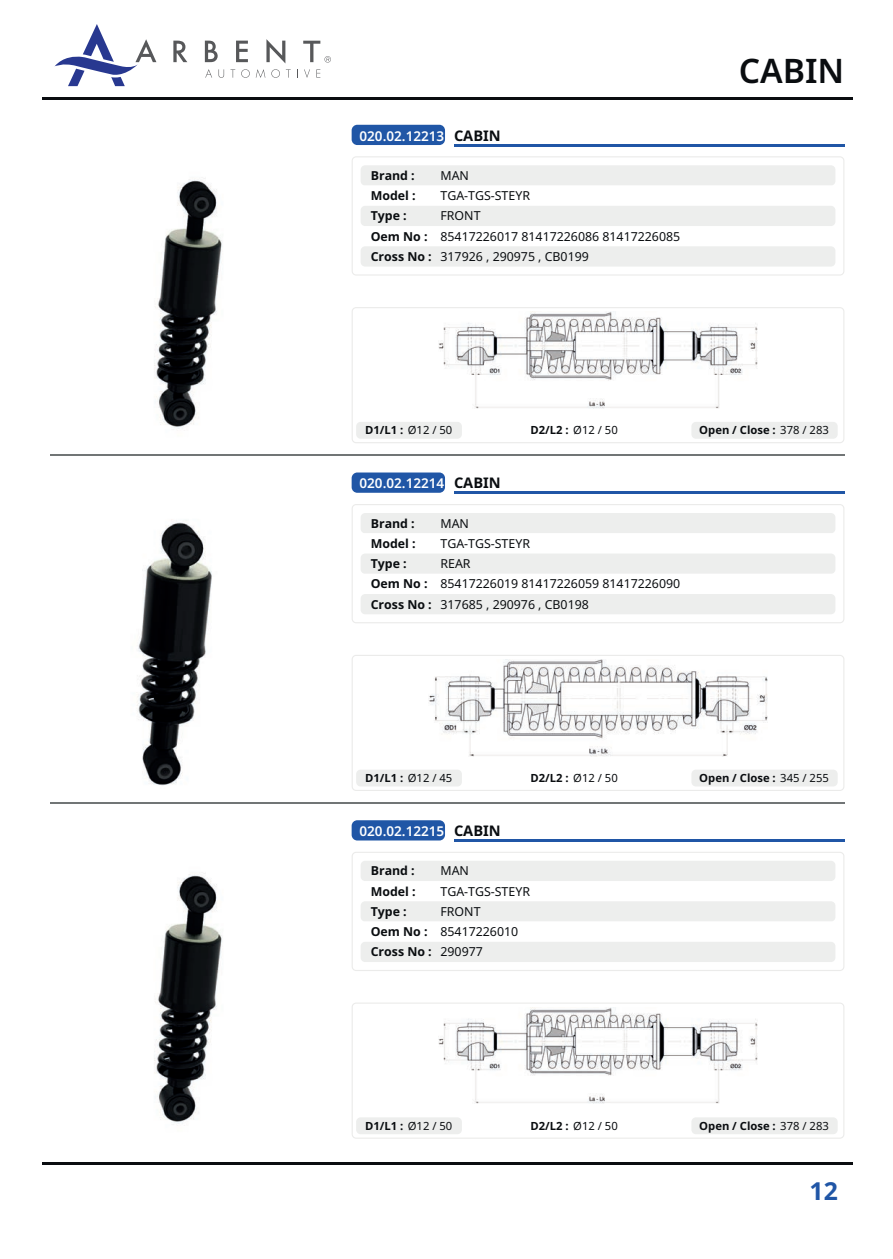
<style>
.page{position:relative;width:893px;height:1259px;background:#fff}
.page>*{position:absolute;margin:0;border:0;box-sizing:border-box;transform-origin:0 0}
.t1{font:600 33.75px "Noto Sans";color:#0a0d10}
.t2{font:700 24.75px "Noto Sans";color:#2056a6}
.t3{font:600 13.5px "Noto Sans";color:#fff}
.t4{font:12.3px/20.2px "Noto Sans";color:#0a0d10}
.t5{font:700 12.3px "Noto Sans";color:#0a0d10}
.t6{font:700 11.25px "Noto Sans";color:#0a0d10}
.s1{font-weight:700;font-size:14.7px;color:#0a0d10}
.s2{font-weight:700}
.s3{font-weight:400}
</style>
<div class="page">
<svg style="left:205px;top:69px;width:7px;height:9px"></svg>
<svg style="left:219px;top:69px;width:5px;height:9px"></svg>
<svg style="left:230px;top:69px;width:5px;height:9px"></svg>
<svg style="left:241px;top:69px;width:9px;height:9px"></svg>
<svg style="left:256px;top:69px;width:9px;height:9px"></svg>
<svg style="left:271px;top:69px;width:9px;height:9px"></svg>
<svg style="left:286px;top:69px;width:5px;height:9px"></svg>
<svg style="left:304px;top:69px;width:6px;height:9px"></svg>
<svg style="left:316px;top:69px;width:4px;height:9px"></svg>
<svg style="left:173px;top:41px;width:14px;height:21px"></svg>
<svg style="left:205px;top:41px;width:13px;height:21px"></svg>
<svg style="left:236px;top:41px;width:12px;height:21px"></svg>
<svg style="left:266px;top:39px;width:19px;height:24px"></svg>
<svg style="left:55px;top:24px;width:101px;height:62px"></svg>
<svg style="left:303px;top:41px;width:28px;height:22px"></svg>
<hr style="left:42px;top:98px;width:810px;height:2px;background:#0a0d10">
<hr style="left:50px;top:454px;width:794px;height:1px;background:#717576">
<div style="left:352px;top:125px;width:93px;height:20px;background:#2056a6;border-radius:6px"></div>
<hr style="left:454px;top:144px;width:390px;height:2px;background:#2056a6">
<img style="left:154px;top:178px;width:68px;height:251px">
<svg style="left:352px;top:156px;width:492px;height:119px"></svg>
<div style="left:361px;top:165px;width:474px;height:20px;background:#edeeed;border-radius:4px"></div>
<div style="left:361px;top:185px;width:474px;height:21px;background:#fff;border-radius:4px"></div>
<div style="left:361px;top:206px;width:474px;height:20px;background:#edeeed;border-radius:4px"></div>
<div style="left:361px;top:226px;width:474px;height:20px;background:#fff;border-radius:4px"></div>
<div style="left:361px;top:246px;width:474px;height:20px;background:#edeeed;border-radius:4px"></div>
<svg style="left:352px;top:307px;width:492px;height:136px"></svg>
<img style="left:438px;top:311px;width:320px;height:97px">
<div style="left:356px;top:422px;width:106px;height:17px;background:#edeeed;border-radius:4px"></div>
<div style="left:691px;top:422px;width:147px;height:17px;background:#edeeed;border-radius:4px"></div>
<hr style="left:50px;top:802px;width:794px;height:1px;background:#717576">
<div style="left:352px;top:472px;width:93px;height:21px;background:#2056a6;border-radius:6px"></div>
<hr style="left:454px;top:491px;width:390px;height:3px;background:#2056a6">
<img style="left:137px;top:520px;width:75px;height:266px">
<svg style="left:352px;top:504px;width:492px;height:119px"></svg>
<div style="left:361px;top:513px;width:474px;height:20px;background:#edeeed;border-radius:4px"></div>
<div style="left:361px;top:533px;width:474px;height:20px;background:#fff;border-radius:4px"></div>
<div style="left:361px;top:553px;width:474px;height:21px;background:#edeeed;border-radius:4px"></div>
<div style="left:361px;top:574px;width:474px;height:20px;background:#fff;border-radius:4px"></div>
<div style="left:361px;top:594px;width:474px;height:20px;background:#edeeed;border-radius:4px"></div>
<svg style="left:352px;top:655px;width:492px;height:136px"></svg>
<img style="left:428px;top:659px;width:340px;height:97px">
<div style="left:356px;top:769px;width:106px;height:17px;background:#edeeed;border-radius:4px"></div>
<div style="left:691px;top:769px;width:147px;height:17px;background:#edeeed;border-radius:4px"></div>
<div style="left:352px;top:820px;width:93px;height:20px;background:#2056a6;border-radius:6px"></div>
<hr style="left:454px;top:839px;width:390px;height:2px;background:#2056a6">
<img style="left:154px;top:873px;width:68px;height:251px">
<svg style="left:352px;top:852px;width:492px;height:119px"></svg>
<div style="left:361px;top:860px;width:474px;height:21px;background:#edeeed;border-radius:4px"></div>
<div style="left:361px;top:881px;width:474px;height:20px;background:#fff;border-radius:4px"></div>
<div style="left:361px;top:901px;width:474px;height:20px;background:#edeeed;border-radius:4px"></div>
<div style="left:361px;top:921px;width:474px;height:20px;background:#fff;border-radius:4px"></div>
<div style="left:361px;top:941px;width:474px;height:21px;background:#edeeed;border-radius:4px"></div>
<svg style="left:352px;top:1003px;width:492px;height:135px"></svg>
<img style="left:438px;top:1007px;width:320px;height:96px">
<div style="left:356px;top:1117px;width:106px;height:17px;background:#edeeed;border-radius:4px"></div>
<div style="left:691px;top:1117px;width:147px;height:17px;background:#edeeed;border-radius:4px"></div>
<hr style="left:42px;top:1162px;width:810px;height:2px;background:#0a0d10">
<p class="t3" style="left:359px;top:126px;width:143px">020.02.12213 <span class="s1">CABIN</span></p>
<p class="t5" style="left:371px;top:167px;width:46px">Brand :</p>
<p class="t4" style="left:440px;top:166px;width:30px">MAN</p>
<p class="t5" style="left:371px;top:187px;width:46px">Model :</p>
<p class="t4" style="left:440px;top:186px;width:91px">TGA-TGS-STEYR</p>
<p class="t5" style="left:371px;top:207px;width:38px">Type :</p>
<p class="t4" style="left:371px;top:206px;width:311px;text-indent:70px">FRONT<br><span class="s2">Oem No :</span> 85417226017 81417226086 81417226085<br><span class="s2">Cross No :</span> 317926 , 290975 , CB0199</p>
<h1 class="t1" style="left:739px;top:47px;width:107px">CABIN</h1>
<p class="t6" style="left:365px;top:422px;width:89px">D1/L1 : <span class="s3">Ø12 / 50</span></p>
<p class="t6" style="left:530px;top:422px;width:89px">D2/L2 : <span class="s3">Ø12 / 50</span></p>
<p class="t6" style="left:699px;top:422px;width:131px">Open / Close : <span class="s3">378 / 283</span></p>
<p class="t3" style="left:359px;top:474px;width:143px">020.02.12214 <span class="s1">CABIN</span></p>
<p class="t5" style="left:371px;top:514px;width:46px">Brand :</p>
<p class="t4" style="left:440px;top:513px;width:30px">MAN</p>
<p class="t5" style="left:371px;top:535px;width:46px">Model :</p>
<p class="t4" style="left:440px;top:533px;width:91px">TGA-TGS-STEYR</p>
<p class="t5" style="left:371px;top:555px;width:38px">Type :</p>
<p class="t4" style="left:371px;top:554px;width:311px;text-indent:70px">REAR<br><span class="s2">Oem No :</span> 85417226019 81417226059 81417226090<br><span class="s2">Cross No :</span> 317685 , 290976 , CB0198</p>
<p class="t6" style="left:365px;top:770px;width:89px">D1/L1 : <span class="s3">Ø12 / 45</span></p>
<p class="t6" style="left:530px;top:770px;width:89px">D2/L2 : <span class="s3">Ø12 / 50</span></p>
<p class="t6" style="left:699px;top:770px;width:131px">Open / Close : <span class="s3">345 / 255</span></p>
<p class="t3" style="left:359px;top:821px;width:143px">020.02.12215 <span class="s1">CABIN</span></p>
<p class="t5" style="left:371px;top:862px;width:46px">Brand :</p>
<p class="t4" style="left:440px;top:861px;width:30px">MAN</p>
<p class="t5" style="left:371px;top:882px;width:46px">Model :</p>
<p class="t4" style="left:440px;top:881px;width:91px">TGA-TGS-STEYR</p>
<p class="t5" style="left:371px;top:902px;width:38px">Type :</p>
<p class="t4" style="left:371px;top:901px;width:149px;text-indent:70px">FRONT<br><span class="s2">Oem No :</span> 85417226010<br><span class="s2">Cross No :</span> 290977</p>
<p class="t6" style="left:365px;top:1117px;width:89px">D1/L1 : <span class="s3">Ø12 / 50</span></p>
<p class="t6" style="left:530px;top:1117px;width:89px">D2/L2 : <span class="s3">Ø12 / 50</span></p>
<p class="t6" style="left:699px;top:1117px;width:131px">Open / Close : <span class="s3">378 / 283</span></p>
<h2 class="t2" style="left:809px;top:1173px;width:30px">12</h2>
</div>
